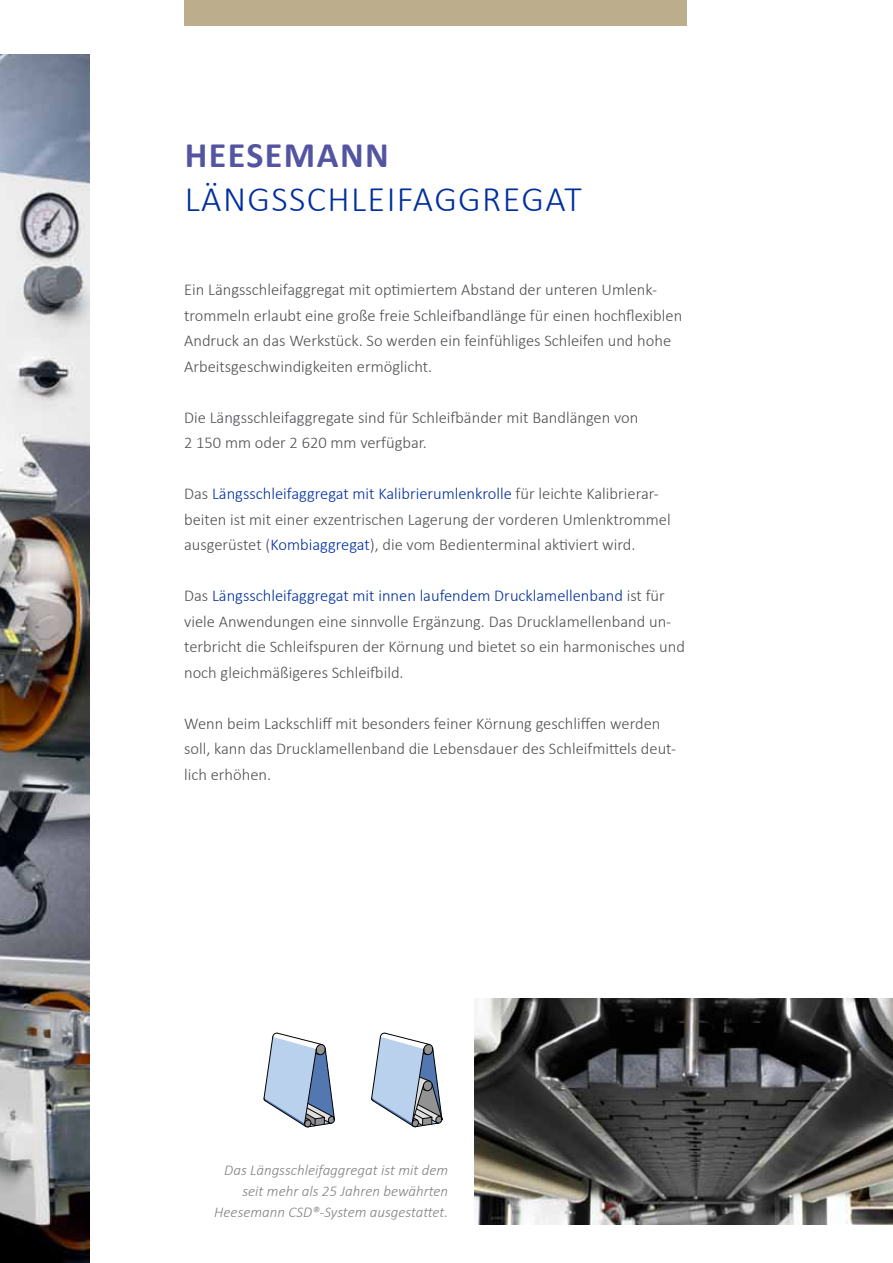
<style>
.page{position:relative;width:893px;height:1263px;background:#fff}
.page>*{position:absolute;margin:0;border:0;box-sizing:border-box;transform-origin:0 0}
.t1{font:300 36px "Calibri";letter-spacing:.04em;color:#002f9d}
.t2{font:700 36px "Calibri";letter-spacing:.04em;color:#5455a2}
.t3{font:300 16.5px/25.5px "Calibri";color:#504f53}
.t4{font:italic 300 15px/21px "Calibri";color:#818084;text-align:right}
.s1{color:#002f9d}
</style>
<div class="page">
<div style="left:184px;top:0;width:503px;height:26px;background:#bcae8d"></div>
<img style="left:474px;top:999px;width:419px;height:226px">
<svg style="left:371px;top:1032px;width:72px;height:96px"></svg>
<svg style="left:263px;top:1032px;width:72px;height:96px"></svg>
<img style="left:0;top:54px;width:89px;height:1209px">
<h1 class="t2" style="left:185px;top:132px;width:201px">HEESEMANN</h1>
<h1 class="t1" style="left:185px;top:176px;width:398px">Längsschleifaggregat</h1>
<p class="t3" style="left:184px;top:277px;width:500px">Ein Längsschleifaggregat mit optimiertem Abstand der unteren U mlenk&shy;trommeln erlaubt eine große freie Schleifbandlänge für einen hochflexiblen Andruck an das Werkstück. So werden ein feinfühliges Schleifen und hohe Arbeitsgeschwindigkeiten ermöglicht.</p>
<p class="t3" style="left:184px;top:404px;width:456px">Die Längsschleifaggregate sind für Schleifbänder mit Bandlängen von<br>2 150 mm oder 2 620 mm verfügbar.</p>
<p class="t3" style="left:184px;top:481px;width:488px">Das <span class="s1">Längsschleifaggregat mit Kalibrierumlenkrolle</span> für leichte Kalibrierar&shy;beiten ist mit einer exzentrischen Lagerung der vorderen U mlenktrommel ausgerüstet (<span class="s1">Kombiaggregat</span>), die vom Bedienterminal aktiviert wird.</p>
<p class="t3" style="left:184px;top:583px;width:502px">Das <span class="s1">Längsschleifaggregat mit innen laufendem Drucklamellenband</span> ist für viele Anwendungen eine sinnvolle Ergänzung. Das Drucklamellenband un&shy;terbricht die Schleifspuren der Körnung und bietet so ein harmonisches und noch gleichmäßigeres Schleifbild.</p>
<p class="t3" style="left:184px;top:710px;width:493px">Wenn beim Lackschliff mit besonders feiner Körnung geschliffen werden soll, kann das Drucklamellenband die Lebensdauer des Schleifmittels deut&shy;lich erhöhen.</p>
<p class="t4" style="left:214px;top:1160px;width:235px">Das Längsschleifaggregat ist mit dem seit mehr als 25 Jahren bewährten<br>Heesemann CSD®-System ausgestattet.</p>
</div>
